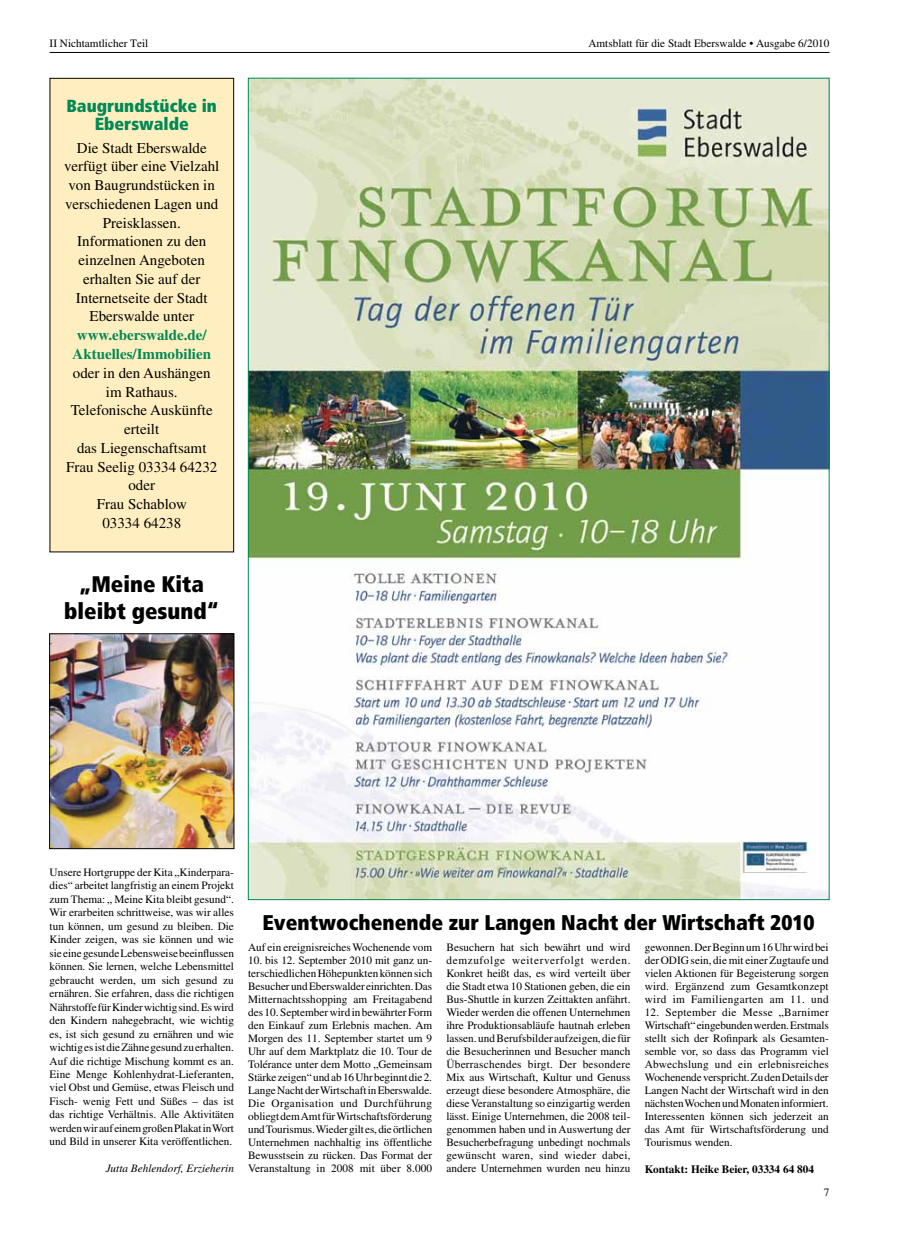
<style>
.page{position:relative;width:904px;height:1241px;background:#fff}
.page>*{position:absolute;margin:0;border:0;box-sizing:border-box;transform-origin:0 0}
.t1{font:900 condensed 22.5px/27px "Frutiger LT Std";color:#000;text-align:center}
.t2{font:900 condensed 21.25px "Frutiger LT Std";color:#000}
.t3{font:900 condensed 17.5px/18.8px "Frutiger LT Std";color:#008956;text-align:center}
.t4{font:15px/18.8px "Times LT Std";color:#000;text-align:center}
.t5{font:700 15px/18.8px "Times LT Std";color:#008956}
.t6{font:11.25px/13px "Times LT Std";color:#000;text-align:justify}
.t7{font:700 11.25px "Times LT Std";color:#000}
.t8{font:italic 11.25px "Times LT Std";color:#000}
</style>
<div class="page">
<hr style="left:50px;top:52px;width:779px;height:1px;background:#000">
<img style="left:250px;top:80px;width:577px;height:817px">
<div style="left:50px;top:78px;width:184px;height:474px;background:#ffefc0"></div>
<div style="left:50px;top:78px;width:184px;height:474px;border:1px solid #000"></div>
<img style="left:51px;top:635px;width:181px;height:211px">
<div style="left:49px;top:633px;width:185px;height:215px;border:1px solid #000"></div>
<p class="t6" style="left:50px;top:37px;width:100px">II Nichtamtlicher Teil</p>
<p class="t6" style="left:588px;top:37px;width:243px">Amtsblatt für die Stadt Eberswalde • Ausgabe 6/2010</p>
<h3 class="t3" style="left:67px;top:96px;width:152px">Baugrundstücke in<br>Eberswalde</h3>
<h3 class="t4" style="left:64px;top:138px;width:157px">Die Stadt Eberswalde verfügt über eine Vielzahl von Baugrundstücken in verschiedenen Lagen und<br>Preisklassen.<br>Informationen zu den einzelnen Angeboten erhalten Sie auf der<br>Internetseite der Stadt<br>Eberswalde unter</h3>
<h3 class="t5" style="left:73px;top:325px;width:140px">www.eberswalde.de/<br>Aktuelles/Immobilien</h3>
<h3 class="t4" style="left:66px;top:363px;width:153px">oder in den Aushängen im Rathaus.<br>Telefonische Auskünfte erteilt<br>das Liegenschaftsamt<br>Frau Seelig 03334 64232 oder<br>Frau Schablow<br>03334 64238</h3>
<h1 class="t1" style="left:64px;top:570px;width:156px">„Meine Kita bleibt gesund“</h1>
<p class="t6" style="left:50px;top:865px;width:186px;line-height:13.5px">Unsere Hortgruppe der Kita „Kinderpara&shy;dies“ arbeitet langfristig an einem Projekt zum Thema: „ Meine Kita bleibt gesund“.<br>Wir erarbeiten schrittweise, was wir alles tun können, um gesund zu bleiben. Die Kinder zeigen, was sie können und wie sie eine gesunde Lebensweise beeinflussen können. Sie lernen, welche Lebensmittel gebraucht werden, um sich gesund zu ernähren. Sie erfahren, dass die richtigen Nährstoffe für Kinder wichtig sind. Es wird den Kindern nahegebracht, wie wichtig es, ist sich gesund zu ernähren und wie wichtig es ist die Zähne gesund zu erhalten.<br>Auf die richtige Mischung kommt es an.<br>Eine Menge Kohlenhydrat-Lieferanten, viel Obst und Gemüse, etwas Fleisch und Fisch- wenig Fett und Süßes – das ist das richtige Verhältnis. Alle Aktivitäten werden wir auf einem großen Plakat in Wort und Bild in unserer Kita veröffentlichen.</p>
<p class="t8" style="left:106px;top:1162px;width:129px">Jutta Behlendorf, Erzieherin</p>
<h2 class="t2" style="left:262px;top:909px;width:553px">Eventwochenende zur Langen Nacht der Wirtschaft 2010</h2>
<p class="t6" style="left:248px;top:940px;width:185px">Auf ein ereignisreiches Wochenende vom</p>
<p class="t6" style="left:248px;top:953px;width:186px">10. bis 12. September 2010 mit ganz un&shy;terschiedlichen Höhepunkten können sich Besucher und Eberswalder einrichten. Das Mitternachtsshopping am Freitagabend des 10. September wird in bewährter Form den Einkauf zum Erlebnis machen. Am Morgen des 11. September startet um 9<br>Uhr auf dem Marktplatz die 10. Tour de Tolérance unter dem Motto „Gemeinsam Stärke zeigen“ und ab 16 Uhr beginnt die 2.<br>Lange Nacht der Wirtschaft in Eberswalde.<br>Die Organisation und Durchführung obliegt dem Amt für Wirtschaftsförderung und Tourismus. Wieder gilt es, die örtlichen Unternehmen nachhaltig ins öffentliche Bewusstsein zu rücken. Das Format der Veranstaltung in 2008 mit über 8.000</p>
<p class="t6" style="left:446px;top:940px;width:186px">Besuchern hat sich bewährt und wird demzufolge weiterverfolgt werden.<br>Konkret heißt das, es wird verteilt über die Stadt etwa 10 Stationen geben, die ein Bus-Shuttle in kurzen Zeittakten anfährt.<br>Wieder werden die offenen Unternehmen ihre Produktionsabläufe hautnah erleben lassen. und Berufsbilder aufzeigen, die für die Besucherinnen und Besucher manch Überraschendes birgt. Der besondere Mix aus Wirtschaft, Kultur und Genuss erzeugt diese besondere Atmosphäre, die diese Veranstaltung so einzigartig werden lässt. Einige Unternehmen, die 2008 teil&shy;genommen haben und in Auswertung der Besucherbefragung unbedingt nochmals gewünscht waren, sind wieder dabei, andere Unternehmen wurden neu hinzu</p>
<p class="t6" style="left:644px;top:940px;width:186px">gewonnen. Der Beginn um 16 Uhr wird bei der ODIG sein, die mit einer Zugtaufe und vielen Aktionen für Begeisterung sorgen wird. Ergänzend zum Gesamtkonzept wird im Familiengarten am 11. und</p>
<p class="t6" style="left:644px;top:1005px;width:186px">12. September die Messe „Barnimer Wirtschaft“ eingebunden werden. Erstmals stellt sich der Rofinpark als Gesamten&shy;semble vor, so dass das Programm viel Abwechslung und ein erlebnisreiches Wochenende verspricht. Zu den Details der Langen Nacht der Wirtschaft wird in den nächsten Wochen und Monaten informiert.<br>Interessenten können sich jederzeit an das Amt für Wirtschaftsförderung und Tourismus wenden.</p>
<p class="t7" style="left:644px;top:1161px;width:171px">Kontakt: Heike Beier, 03334 64 804</p>
<p class="t6" style="left:824px;top:1184px;width:7px">7</p>
</div>
